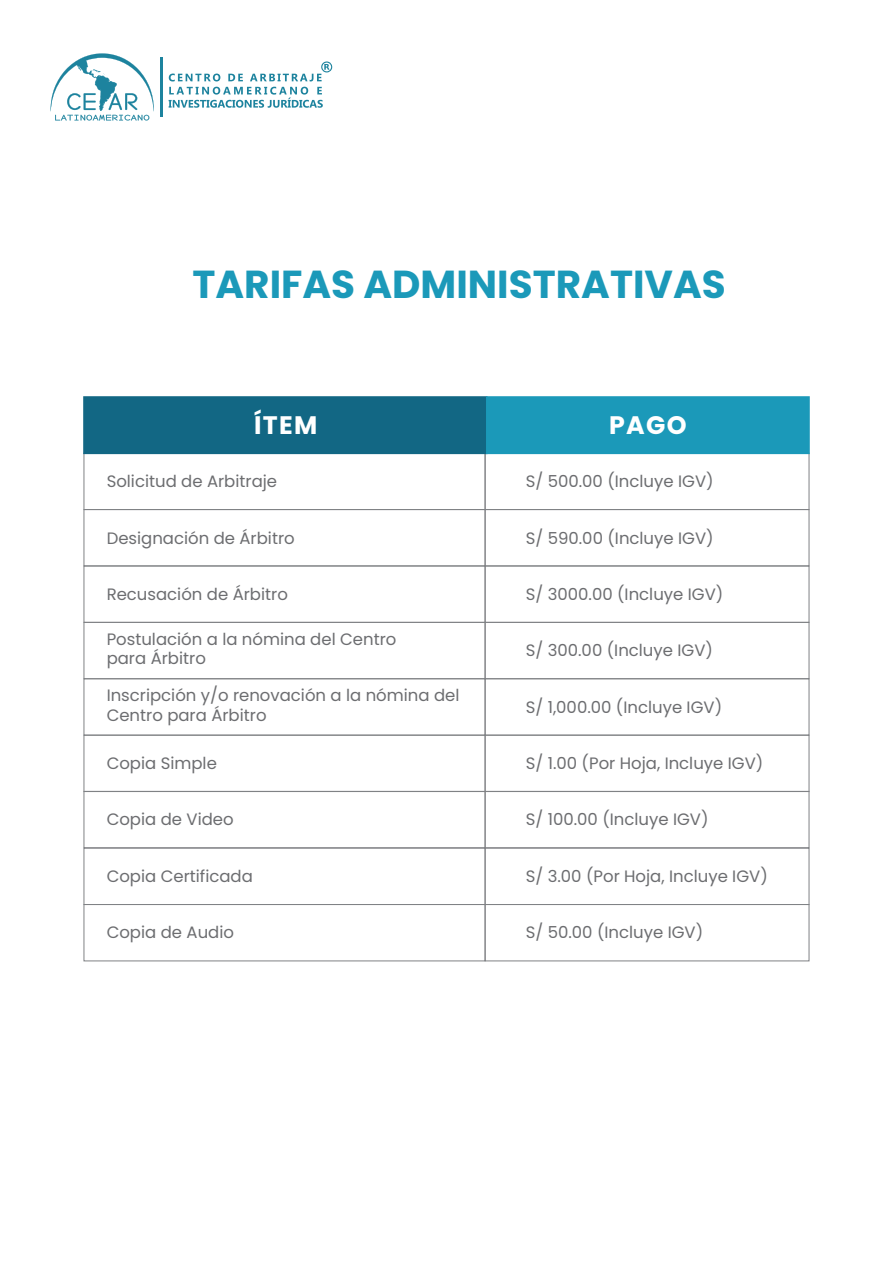
<style>
.page{position:relative;width:893px;height:1263px;background:#fff}
.page>*{position:absolute;margin:0;border:0;box-sizing:border-box;transform-origin:0 0}
.t1{font:700 39px "Poppins";color:#1b99b9}
.t2{font:700 25.35px "Poppins";letter-spacing:.05em;color:#fff}
.t3{font:16.5px/19.8px "Poppins";color:#6c6d70}
</style>
<div class="page">
<div style="left:84px;top:509px;width:401px;height:57px;border:1px solid #808285"></div>
<div style="left:485px;top:509px;width:324px;height:57px;border:1px solid #808285"></div>
<div style="left:84px;top:678px;width:401px;height:57px;border:1px solid #808285"></div>
<div style="left:84px;top:735px;width:401px;height:57px;border:1px solid #808285"></div>
<div style="left:485px;top:678px;width:324px;height:57px;border:1px solid #808285"></div>
<div style="left:485px;top:735px;width:324px;height:57px;border:1px solid #808285"></div>
<div style="left:84px;top:848px;width:401px;height:57px;border:1px solid #808285"></div>
<div style="left:84px;top:904px;width:401px;height:57px;border:1px solid #808285"></div>
<div style="left:485px;top:848px;width:324px;height:57px;border:1px solid #808285"></div>
<div style="left:485px;top:904px;width:324px;height:57px;border:1px solid #808285"></div>
<div style="left:83px;top:396px;width:404px;height:58px;background:#126784;border:2px solid #126784"></div>
<div style="left:486px;top:396px;width:324px;height:58px;background:#1b99b9;border:2px solid #1b99b9"></div>
<div style="left:84px;top:566px;width:401px;height:56px;border:1px solid #808285"></div>
<div style="left:485px;top:566px;width:324px;height:56px;border:1px solid #808285"></div>
<div style="left:84px;top:622px;width:401px;height:57px;border:1px solid #808285"></div>
<div style="left:485px;top:622px;width:324px;height:57px;border:1px solid #808285"></div>
<div style="left:84px;top:791px;width:401px;height:57px;border:1px solid #808285"></div>
<div style="left:485px;top:791px;width:324px;height:57px;border:1px solid #808285"></div>
<svg style="left:51px;top:53px;width:103px;height:68px"></svg>
<hr style="left:160px;top:57px;width:3px;height:60px;background:#1d839e">
<svg style="left:169px;top:74px;width:51px;height:7px"></svg>
<svg style="left:228px;top:74px;width:15px;height:7px"></svg>
<svg style="left:250px;top:61px;width:82px;height:20px"></svg>
<svg style="left:169px;top:87px;width:154px;height:21px"></svg>
<h1 class="t1" style="left:192px;top:262px;width:535px">TARIFAS ADMINISTRATIVAS</h1>
<h2 class="t2" style="left:254px;top:411px;width:65px">ÍTEM</h2>
<h2 class="t2" style="left:609px;top:411px;width:79px">PAGO</h2>
<p class="t3" style="left:107px;top:471px;width:172px">Solicitud de Arbitraje</p>
<p class="t3" style="left:526px;top:471px;width:189px">S/ 500.00 (Incluye IGV)</p>
<p class="t3" style="left:107px;top:528px;width:190px">Designación de Árbitro</p>
<p class="t3" style="left:526px;top:528px;width:189px">S/ 590.00 (Incluye IGV)</p>
<p class="t3" style="left:107px;top:584px;width:183px">Recusación de Árbitro</p>
<p class="t3" style="left:526px;top:584px;width:199px">S/ 3000.00 (Incluye IGV)</p>
<p class="t3" style="left:107px;top:629px;width:291px">Postulación a la nómina del Centro para Árbitro</p>
<p class="t3" style="left:526px;top:641px;width:189px">S/ 300.00 (Incluye IGV)</p>
<p class="t3" style="left:107px;top:686px;width:354px">Inscripción y/o renovación a la nómina del<br>Centro para Árbitro</p>
<p class="t3" style="left:526px;top:697px;width:198px">S/ 1,000.00 (Incluye IGV)</p>
<p class="t3" style="left:107px;top:753px;width:112px">Copia Simple</p>
<p class="t3" style="left:526px;top:753px;width:239px">S/ 1.00 (Por Hoja, Incluye IGV)</p>
<p class="t3" style="left:107px;top:809px;width:129px">Copia de Video</p>
<p class="t3" style="left:526px;top:809px;width:184px">S/ 100.00 (Incluye IGV)</p>
<p class="t3" style="left:107px;top:866px;width:148px">Copia Certificada</p>
<p class="t3" style="left:526px;top:866px;width:244px">S/ 3.00 (Por Hoja, Incluye IGV)</p>
<p class="t3" style="left:107px;top:923px;width:129px">Copia de Audio</p>
<p class="t3" style="left:526px;top:923px;width:179px">S/ 50.00 (Incluye IGV)</p>
</div>
